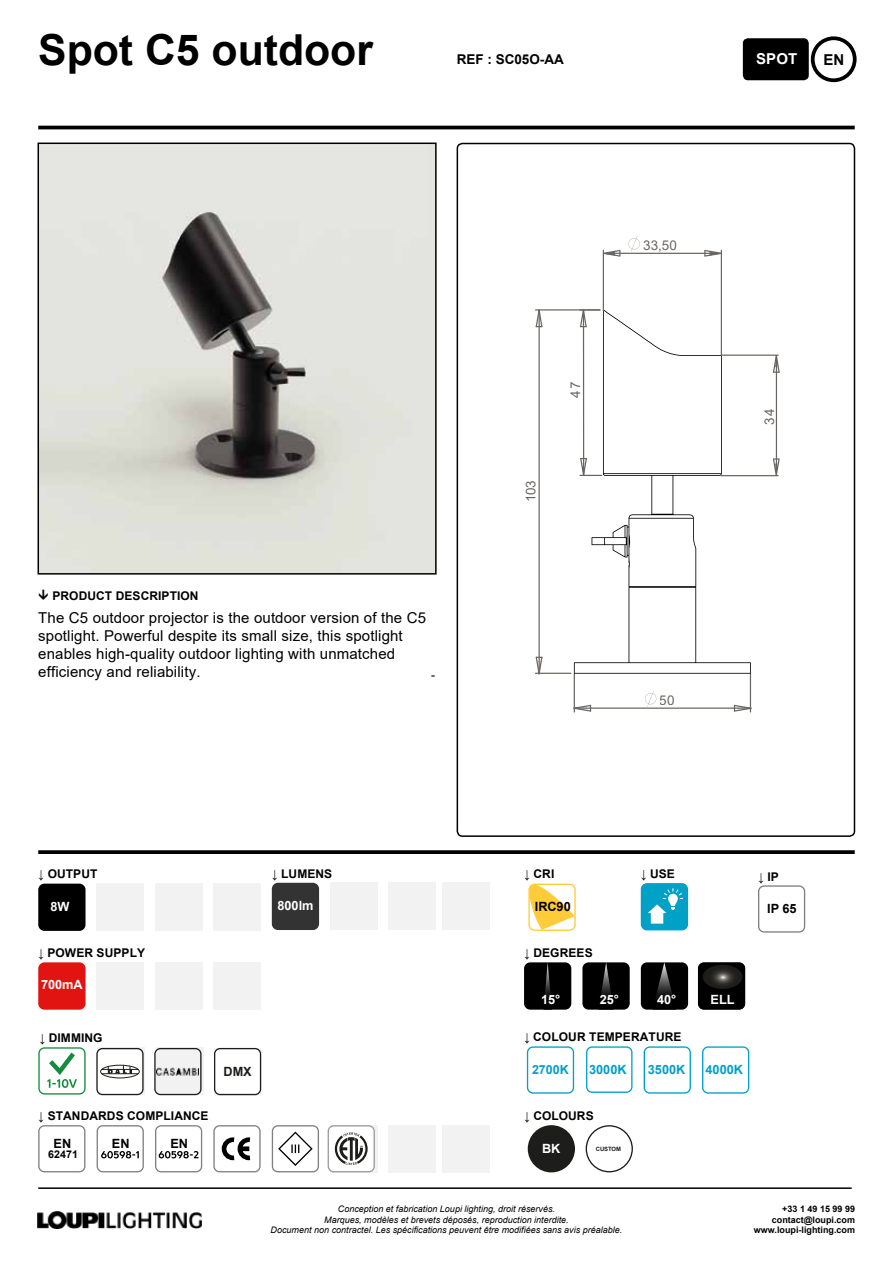
<style>
.page{position:relative;width:893px;height:1263px;background:#fff}
.page>*{position:absolute;margin:0;border:0;box-sizing:border-box;transform-origin:0 0}
.t1{font:700 42.75px "Arial";color:#000}
.t2{font:15px/18px "Arial";letter-spacing:.01em;color:#000}
.t3{font:700 15px "Arial";color:#fff}
.t4{font:700 15px "Arial";color:#000}
.t5{font:13.5px "Arial";color:#696562}
.t6{font:700 13.5px "Arial";color:#000}
.t7{font:700 12.75px "Arial";color:#fff}
.t8{font:700 12.75px "Arial";color:#000}
.t9{font:700 12.75px "Arial";color:#01a0c6}
.t10{font:700 12.75px "Arial";color:#1d1d1b}
.t11{font:700 12.45px "Arial";color:#01a0c6}
.t12{font:700 12px "Arial";letter-spacing:.005em;color:#000}
.t13{font:12px "Arial";color:#000}
.t14{font:700 10.65px "Arial";color:#000}
.t15{font:italic 9px/10.8px "Arial";color:#000;text-align:center}
.t16{font:700 9px/10.8px "Arial";color:#000;text-align:right}
.t17{font:700 5.85px "Arial";letter-spacing:-.01em;color:#1d1d1b}
.s1{font-weight:400}
</style>
<div class="page">
<img style="left:41px;top:146px;width:393px;height:426px">
<hr style="left:38px;top:126px;width:817px;height:3px;background:#000">
<svg style="left:38px;top:850px;width:817px;height:4px;background:#101010"></svg>
<div style="left:97px;top:884px;width:47px;height:47px;background:#f2f2f2"></div>
<div style="left:155px;top:884px;width:47px;height:47px;background:#f2f2f2"></div>
<div style="left:213px;top:884px;width:48px;height:47px;background:#f2f2f2"></div>
<div style="left:330px;top:883px;width:47px;height:47px;background:#f2f2f2"></div>
<div style="left:389px;top:883px;width:47px;height:47px;background:#f2f2f2"></div>
<div style="left:97px;top:962px;width:47px;height:48px;background:#f2f2f2"></div>
<div style="left:155px;top:962px;width:47px;height:48px;background:#f2f2f2"></div>
<div style="left:213px;top:962px;width:48px;height:48px;background:#f2f2f2"></div>
<svg style="left:328px;top:1125px;width:49px;height:47px"></svg>
<div style="left:811px;top:36px;width:46px;height:46px;border:4px solid #000;border-radius:50%"></div>
<div style="left:457px;top:143px;width:398px;height:694px;border:2px solid #000;border-radius:5px"></div>
<div style="left:38px;top:884px;width:48px;height:47px;background:#000;border-radius:6px"></div>
<div style="left:272px;top:883px;width:47px;height:47px;background:#333;border-radius:6px"></div>
<svg style="left:758px;top:885px;width:47px;height:48px"></svg>
<div style="left:389px;top:1125px;width:47px;height:47px;background:#f2f2f2"></div>
<div style="left:443px;top:883px;width:47px;height:47px;background:#f2f2f2"></div>
<div style="left:443px;top:1125px;width:47px;height:47px;background:#f2f2f2"></div>
<svg style="left:38px;top:1125px;width:47px;height:47px"></svg>
<svg style="left:272px;top:1125px;width:47px;height:47px"></svg>
<svg style="left:97px;top:1125px;width:47px;height:47px"></svg>
<svg style="left:155px;top:1125px;width:47px;height:47px"></svg>
<svg style="left:213px;top:1125px;width:48px;height:47px"></svg>
<svg style="left:528px;top:884px;width:48px;height:47px"></svg>
<div style="left:743px;top:38px;width:66px;height:42px;background:#000;border-radius:5px"></div>
<div style="left:38px;top:962px;width:48px;height:48px;background:#e11412;border-radius:6px"></div>
<div style="left:528px;top:1125px;width:47px;height:47px;background:#1d1d1b;border-radius:50%"></div>
<svg style="left:38px;top:1047px;width:48px;height:47px"></svg>
<svg style="left:96px;top:1047px;width:49px;height:48px"></svg>
<svg style="left:154px;top:1047px;width:49px;height:48px"></svg>
<img style="left:157px;top:1068px;width:42px;height:7px">
<svg style="left:214px;top:1048px;width:47px;height:47px"></svg>
<svg style="left:527px;top:1046px;width:47px;height:48px"></svg>
<svg style="left:586px;top:1046px;width:46px;height:47px"></svg>
<svg style="left:644px;top:1046px;width:47px;height:48px"></svg>
<svg style="left:702px;top:1046px;width:47px;height:48px"></svg>
<div style="left:38px;top:143px;width:399px;height:432px;border:2px solid #000"></div>
<img style="left:38px;top:1211px;width:163px;height:17px">
<hr style="left:38px;top:1187px;width:814px;height:2px;background:#000">
<svg style="left:586px;top:1125px;width:47px;height:47px"></svg>
<div style="left:597px;top:1140px;width:25px;height:13px;background:#fff"></div>
<div style="left:524px;top:962px;width:47px;height:48px;background:#000;border-radius:6px"></div>
<svg style="left:544px;top:962px;width:8px;height:48px"></svg>
<div style="left:582px;top:962px;width:48px;height:48px;background:#000;border-radius:6px"></div>
<svg style="left:599px;top:962px;width:15px;height:48px"></svg>
<div style="left:641px;top:962px;width:47px;height:48px;background:#000;border-radius:6px"></div>
<svg style="left:652px;top:962px;width:24px;height:48px"></svg>
<svg style="left:698px;top:962px;width:47px;height:48px;background:#151513"></svg>
<svg style="left:535px;top:236px;width:245px;height:476px"></svg>
<svg style="left:641px;top:883px;width:47px;height:47px;background:#2bafcf"></svg>
<h1 class="t1" style="left:38px;top:19px;width:336px">Spot C5 outdoor</h1>
<h3 class="t6" style="left:457px;top:50px;width:109px">REF : SC05O-AA</h3>
<h2 class="t3" style="left:756px;top:48px;width:43px">SPOT</h2>
<h2 class="t4" style="left:823px;top:49px;width:22px">EN</h2>
<h3 class="t12" style="left:52px;top:587px;width:148px">PRODUCT DESCRIPTION</h3>
<h2 class="t2" style="left:38px;top:608px;width:389px">The C5 outdoor projector is the outdoor version of the C5 spotlight. Powerful despite its small size, this spotlight enables high-quality outdoor lighting with unmatched efficiency and reliability.</h2>
<h3 class="t13" style="left:431px;top:666px;width:5px">-</h3>
<h3 class="t12" style="left:38px;top:866px;width:61px"><span class="s1">↓</span> OUTPUT</h3>
<h3 class="t12" style="left:272px;top:865px;width:62px"><span class="s1">↓</span> LUMENS</h3>
<h3 class="t5" style="left:522px;top:502px;width:24px;rotate:-90deg">103</h3>
<h3 class="t5" style="left:566px;top:398px;width:18px;rotate:-90deg">47</h3>
<h3 class="t5" style="left:643px;top:236px;width:35px">33,50</h3>
<h3 class="t5" style="left:660px;top:691px;width:16px">50</h3>
<h3 class="t5" style="left:760px;top:425px;width:18px;rotate:-90deg">34</h3>
<h3 class="t12" style="left:524px;top:866px;width:32px"><span class="s1">↓</span> CRI</h3>
<h3 class="t12" style="left:641px;top:865px;width:36px"><span class="s1">↓</span> USE</h3>
<h3 class="t12" style="left:758px;top:868px;width:22px"><span class="s1">↓</span> IP</h3>
<h3 class="t7" style="left:51px;top:898px;width:21px">8W</h3>
<h3 class="t7" style="left:277px;top:897px;width:38px">800lm</h3>
<h3 class="t8" style="left:767px;top:899px;width:31px">IP 65</h3>
<h3 class="t8" style="left:535px;top:898px;width:37px">IRC90</h3>
<h3 class="t12" style="left:38px;top:944px;width:108px"><span class="s1">↓</span> POWER SUPPLY</h3>
<h3 class="t12" style="left:524px;top:944px;width:70px"><span class="s1">↓</span> DEGREES</h3>
<h3 class="t7" style="left:41px;top:976px;width:43px">700mA</h3>
<h3 class="t7" style="left:541px;top:990px;width:21px">15°</h3>
<h3 class="t7" style="left:600px;top:990px;width:21px">25°</h3>
<h3 class="t7" style="left:657px;top:990px;width:21px">40°</h3>
<h3 class="t7" style="left:711px;top:990px;width:26px">ELL</h3>
<h3 class="t12" style="left:39px;top:1030px;width:65px"><span class="s1">↓</span> DIMMING</h3>
<h3 class="t12" style="left:524px;top:1028px;width:159px"><span class="s1">↓</span> COLOUR TEMPERATURE</h3>
<h3 class="t10" style="left:223px;top:1062px;width:30px">DMX</h3>
<h3 class="t11" style="left:532px;top:1060px;width:38px">2700K</h3>
<h3 class="t9" style="left:589px;top:1060px;width:39px">3000K</h3>
<h3 class="t9" style="left:648px;top:1060px;width:39px">3500K</h3>
<h3 class="t9" style="left:706px;top:1060px;width:39px">4000K</h3>
<h3 class="t12" style="left:38px;top:1107px;width:172px"><span class="s1">↓</span> STANDARDS COMPLIANCE</h3>
<h3 class="t12" style="left:524px;top:1107px;width:71px"><span class="s1">↓</span> COLOURS</h3>
<h3 class="t8" style="left:54px;top:1134px;width:19px">EN</h3>
<p class="t14" style="left:48px;top:1147px;width:31px">62471</p>
<h3 class="t8" style="left:112px;top:1134px;width:19px">EN</h3>
<h3 class="t8" style="left:170px;top:1134px;width:19px">EN</h3>
<h3 class="t7" style="left:542px;top:1139px;width:20px">BK</h3>
<p class="t17" style="left:596px;top:1145px;width:27px">CUSTOM</p>
<p class="t15" style="left:271px;top:1203px;width:353px">Conception et fabrication Loupi lighting, droit réservés.<br>Marques, modèles et brevets déposés, reproduction interdite.<br>Document non contractel. Les spécifications peuvent être modifiées sans avis préalable.</p>
<p class="t16" style="left:754px;top:1203px;width:103px">+33 1 49 15 99 99 contact@loupi.com www.loupi-lighting.com</p>
</div>
